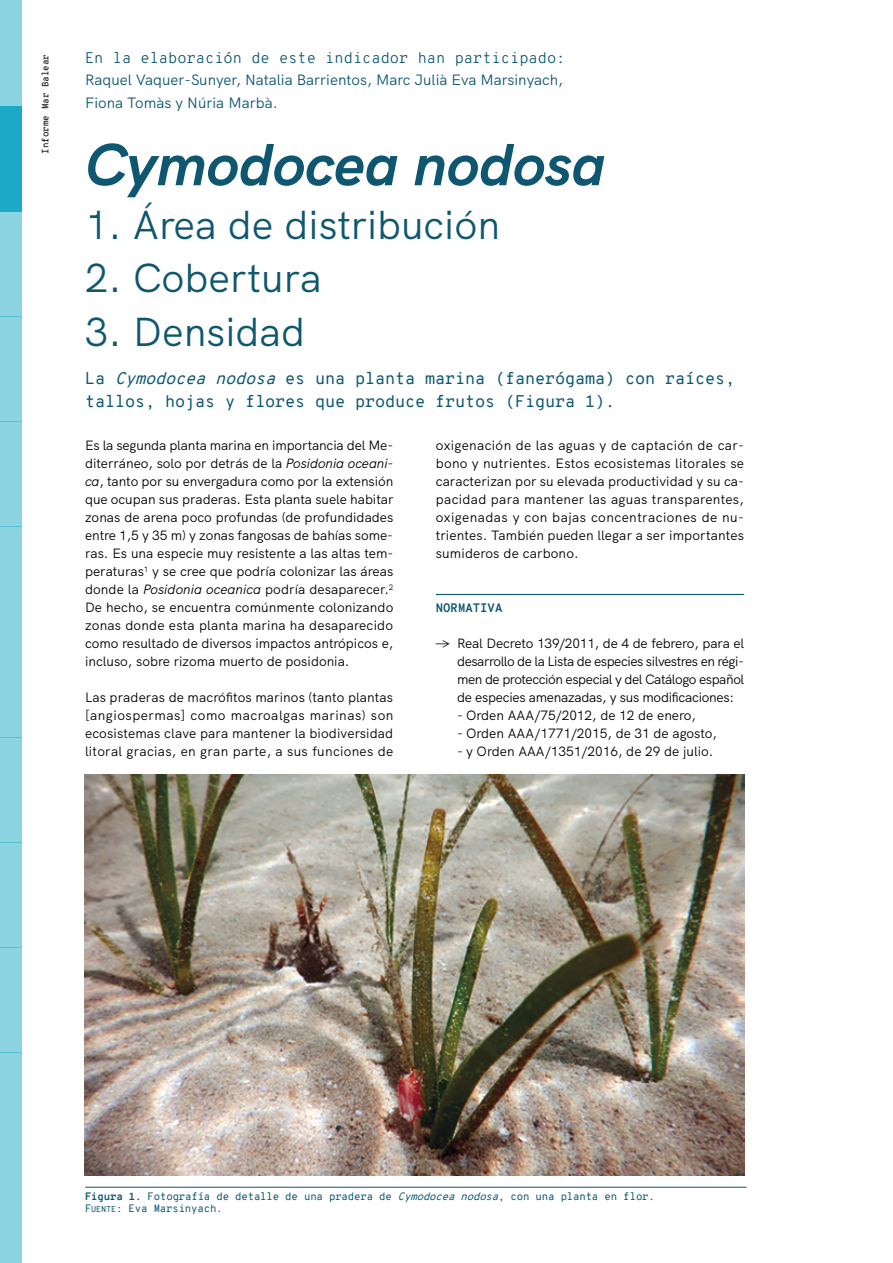
<style>
.page{position:relative;width:893px;height:1263px;background:#fff}
.page>*{position:absolute;margin:0;border:0;box-sizing:border-box;transform-origin:0 0}
.t1{font:italic 700 59.25px "HK Grotesk";color:#0f5770}
.t2{font:40.5px "HK Grotesk";color:#0f5770}
.t3{font:16.5px/22.5px "Overpass Mono";letter-spacing:-.01em;color:#0d5770}
.t4{font:15px/22.5px "HK Grotesk";color:#0c5770}
.t5{font:300 15px "Overpass Mono";color:#0c5770}
.t6{font:13.5px/18px "HK Grotesk";color:#000;text-align:justify}
.t7{font:700 12px "Overpass Mono";color:#0d5770}
.t8{font:10.5px/12px "Overpass Mono";letter-spacing:-.02em;color:#0d5770}
.t9{font:9px "Overpass Mono";color:#000}
.s1{font-style:italic}
.s2{font-weight:700}
.s3{font-family:"Overpass Mono Regular SC800"}
.s4{font-family:"Overpass Mono Regular SC800";font-size:8.4px}
</style>
<div class="page">
<div style="left:0;top:0;width:21px;height:106px;background:#8dd4e3"></div>
<div style="left:0;top:421px;width:21px;height:106px;background:#8dd4e3"></div>
<div style="left:0;top:842px;width:21px;height:105px;background:#8dd4e3"></div>
<div style="left:0;top:211px;width:21px;height:105px;background:#8dd4e3"></div>
<div style="left:0;top:632px;width:21px;height:105px;background:#8dd4e3"></div>
<div style="left:0;top:1053px;width:21px;height:105px;background:#8dd4e3"></div>
<div style="left:0;top:106px;width:21px;height:105px;background:#1ca9c7"></div>
<div style="left:0;top:527px;width:21px;height:105px;background:#8dd4e3"></div>
<div style="left:0;top:947px;width:21px;height:106px;background:#8dd4e3"></div>
<div style="left:0;top:316px;width:21px;height:106px;background:#8dd4e3"></div>
<div style="left:0;top:737px;width:21px;height:105px;background:#8dd4e3"></div>
<div style="left:0;top:1158px;width:21px;height:105px;background:#8dd4e3"></div>
<hr style="left:436px;top:594px;width:308px;height:1px;background:#0d5770">
<hr style="left:85px;top:1187px;width:662px;height:1px;background:#0d5770">
<img style="left:85px;top:774px;width:659px;height:402px">
<p class="t9" style="left:39px;top:154px;width:101px;rotate:-90deg">Informe Mar Balear</p>
<p class="t5" style="left:85px;top:47px;width:482px">En la elaboración de este indicador han participado:</p>
<p class="t4" style="left:85px;top:68px;width:480px">Raquel Vaquer-Sunyer, Natalia Barrientos, Marc Julià Eva Marsinyach,<br>Fiona Tomàs y Núria Marbà.</p>
<h1 class="t1" style="left:85px;top:117px;width:522px">Cymodocea nodosa</h1>
<h2 class="t2" style="left:85px;top:193px;width:417px">1. Área de distribución</h2>
<h2 class="t2" style="left:85px;top:247px;width:238px">2. Cobertura</h2>
<h2 class="t2" style="left:85px;top:300px;width:222px">3. Densidad</h2>
<p class="t3" style="left:85px;top:367px;width:652px">La <span class="s1">Cymodocea nodosa</span> es una planta marina (fanerógama) con raíces, tallos, hojas y flores que produce frutos (Figura 1).</p>
<p class="t6" style="left:85px;top:435px;width:310px">Es la segunda planta marina en importancia del Me&shy;diterráneo, solo por detrás de la <span class="s1">Posidonia oceani&shy;ca</span>, tanto por su envergadura como por la extensión que ocupan sus praderas. Esta planta suele habitar zonas de arena poco profundas (de profundidades entre 1,5 y 35 m) y zonas fangosas de bahías some&shy;ras. Es una especie muy resistente a las altas tem&shy;peraturas<sup>1</sup> y se cree que podría colonizar las áreas donde la <span class="s1">Posidonia oceanica</span> podría desaparecer.<sup>2<br></sup>De hecho, se encuentra comúnmente colonizando zonas donde esta planta marina ha desaparecido como resultado de diversos impactos antrópicos e, incluso, sobre rizoma muerto de posidonia.</p>
<p class="t6" style="left:85px;top:687px;width:310px">Las praderas de macrófitos marinos (tanto plantas [angiospermas] como macroalgas marinas) son ecosistemas clave para mantener la biodiversidad litoral gracias, en gran parte, a sus funciones de</p>
<p class="t6" style="left:436px;top:435px;width:310px">oxigenación de las aguas y de captación de car&shy;bono y nutrientes. Estos ecosistemas litorales se caracterizan por su elevada productividad y su ca&shy;pacidad para mantener las aguas transparentes, oxigenadas y con bajas concentraciones de nu&shy;trientes. También pueden llegar a ser importantes sumideros de carbono.</p>
<p class="t7" style="left:436px;top:599px;width:68px">NORMATIVA</p>
<p class="t6" style="left:457px;top:633px;width:289px;text-indent:-21px">→ Real Decreto 139/2011, de 4 de febrero, para el desarrollo de la Lista de especies silvestres en régi&shy;men de protección especial y del Catálogo español de especies amenazadas, y sus modificaciones:</p>
<p class="t6" style="left:457px;top:705px;width:240px">- Orden AAA/75/2012, de 12 de enero,</p>
<p class="t6" style="left:457px;top:723px;width:261px">- Orden AAA/1771/2015, de 31 de agosto,</p>
<p class="t6" style="left:457px;top:741px;width:258px">- y Orden AAA/1351/2016, de 29 de julio.</p>
<p class="t8" style="left:85px;top:1190px;width:571px"><span class="s2">Figura 1.</span> Fotografía de detalle de una pradera de <span class="s1">Cymodocea nodosa</span>, con una planta en flor.<br><span class="s3">F</span><span class="s4">UENTE</span><span class="s3">:</span> Eva Marsinyach.</p>
</div>
